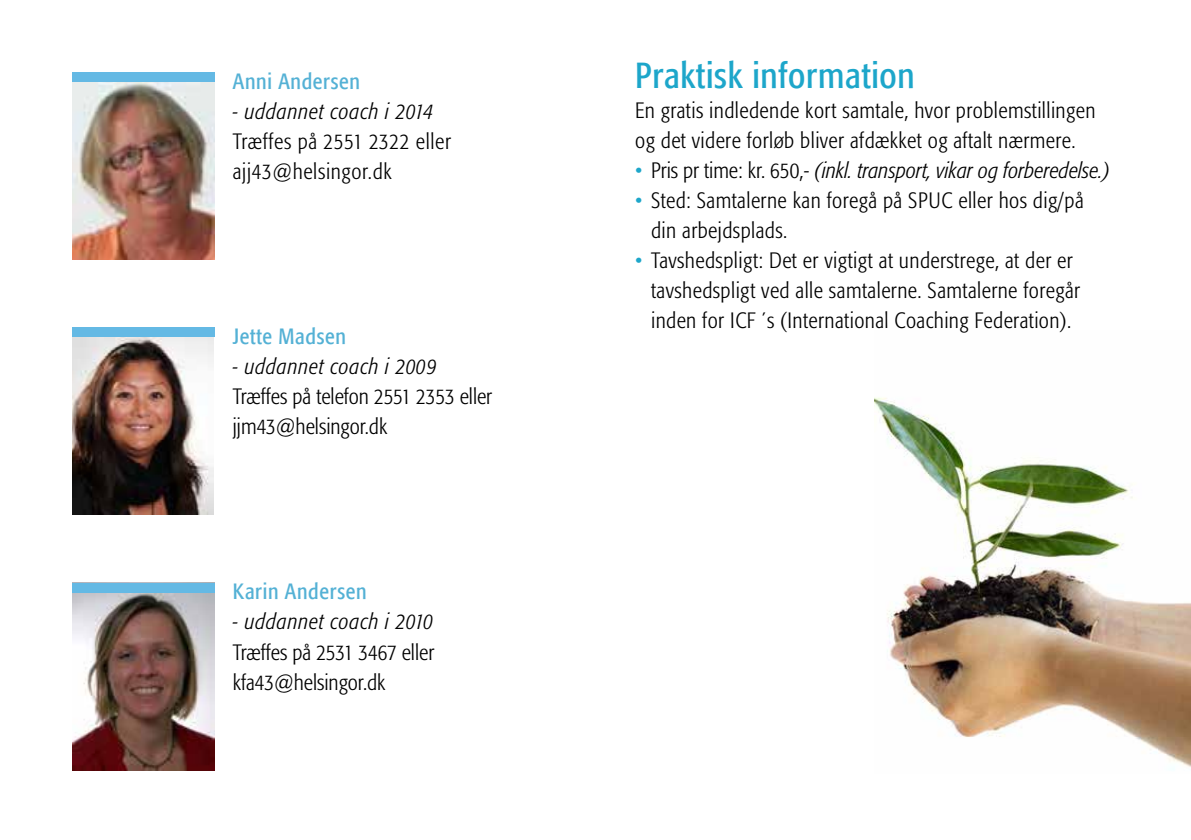
<style>
.page{position:relative;width:1191px;height:840px;background:#fff}
.page>*{position:absolute;margin:0;border:0;box-sizing:border-box;transform-origin:0 0}
.t1{font:condensed 36px "Formata";letter-spacing:.02em;color:#1da6ca}
.t2{font:300 condensed 22px/30px "Formata";letter-spacing:.02em;color:#000}
.t3{font:300 condensed 22px/30px "Formata";color:#000}
.t4{font:italic 300 condensed 22px "Formata";color:#000}
.t5{font:italic 300 condensed 22px "Formata";letter-spacing:.03em;color:#000}
.t6{font:condensed 22px "Formata";letter-spacing:.03em;color:#54b1d5}
.s1{font-style:normal;color:#1da6ca}
.s2{font-style:normal}
.s3{color:#1da6ca}
</style>
<div class="page">
<img style="left:874px;top:397px;width:317px;height:373px">
<img style="left:72px;top:81px;width:142px;height:178px">
<img style="left:72px;top:336px;width:142px;height:178px">
<img style="left:72px;top:592px;width:142px;height:177px">
<div style="left:72px;top:72px;width:142px;height:9px;background:#64b9e4"></div>
<div style="left:72px;top:327px;width:142px;height:9px;background:#64b9e4"></div>
<div style="left:72px;top:582px;width:142px;height:10px;background:#64b9e4"></div>
<p class="t6" style="left:233px;top:68px;width:129px">Anni Andersen</p>
<p class="t5" style="left:233px;top:98px;width:202px">- uddannet coach i 2014</p>
<p class="t2" style="left:233px;top:126px;width:220px">Træffes på 2551 2322 eller ajj43@helsingor.dk</p>
<p class="t6" style="left:233px;top:323px;width:115px">Jette Madsen</p>
<p class="t5" style="left:233px;top:353px;width:205px">- uddannet coach i 2009</p>
<p class="t3" style="left:233px;top:381px;width:261px">Træffes på telefon 2551 2353 eller jjm43@helsingor.dk</p>
<p class="t6" style="left:233px;top:578px;width:135px">Karin Andersen</p>
<p class="t5" style="left:233px;top:609px;width:202px">- uddannet coach i 2010</p>
<p class="t3" style="left:233px;top:636px;width:203px">Træffes på 2531 3467 eller kfa43@helsingor.dk</p>
<h1 class="t1" style="left:635px;top:54px;width:281px">Praktisk information</h1>
<p class="t2" style="left:635px;top:95px;width:462px">En gratis indledende kort samtale, hvor problemstillingen og det videre forløb bliver afdækket og aftalt nærmere.</p>
<p class="t4" style="left:635px;top:157px;width:477px"><span class="s1">•</span> <span class="s2">Pris pr time: kr. 650,-</span> (inkl. transport, vikar og forberedelse.)</p>
<p class="t2" style="left:651px;top:185px;width:434px;text-indent:-16px"><span class="s3">•</span> Sted: Samtalerne kan foregå på SPUC eller hos dig/på din arbejdsplads.</p>
<p class="t2" style="left:651px;top:245px;width:430px;text-indent:-16px"><span class="s3">•</span> Tavshedspligt: Det er vigtigt at understrege, at der er tavshedspligt ved alle samtalerne. Samtalerne foregår inden for ICF ´s (International Coaching Federation).</p>
</div>
